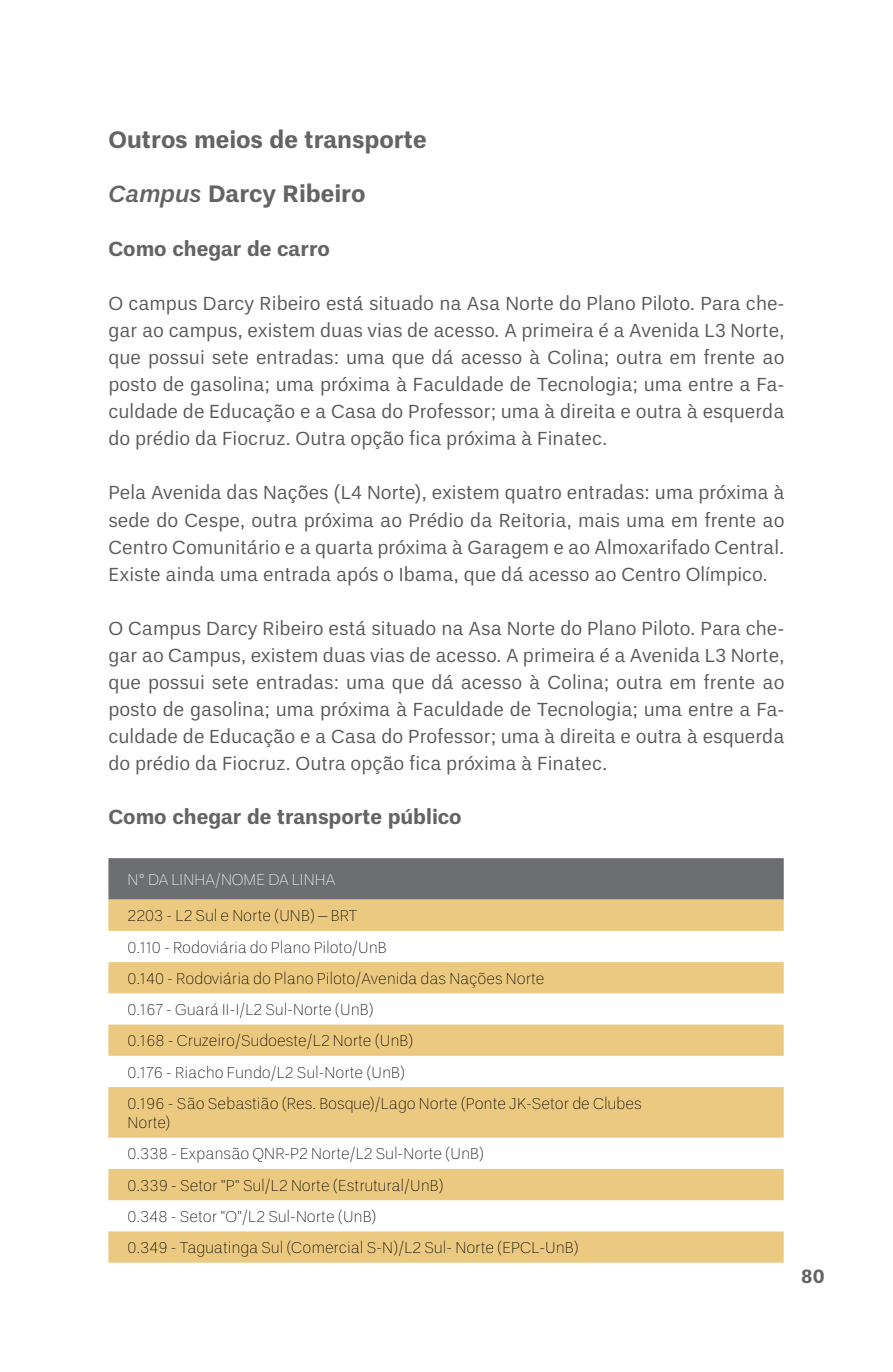
<style>
.page{position:relative;width:893px;height:1372px;background:#fff}
.page>*{position:absolute;margin:0;border:0;box-sizing:border-box;transform-origin:0 0}
.t1{font:700 23.62px "Un B Pro";color:#636466}
.t2{font:700 20.25px "Un B Pro";color:#636466}
.t3{font:19.12px/27px "Un B Pro";color:#58595b;text-align:justify}
.t4{font:700 19.12px "Un B Pro";color:#636466}
.t5{font:300 16.2px/31.3px "Un B Pro";color:#000}
.t6{font:300 16.2px "Un B Pro";color:#fff}
.s1{font-style:italic}
</style>
<div class="page">
<div style="left:108px;top:858px;width:676px;height:41px;background:#6d6e71"></div>
<svg style="left:108px;top:899px;width:676px;height:363px;fill:#ecc980"></svg>
<p class="t1" style="left:108px;top:126px;width:320px">Outros meios de transporte</p>
<p class="t1" style="left:108px;top:180px;width:259px"><span class="s1">Campus</span> Darcy Ribeiro</p>
<p class="t2" style="left:108px;top:237px;width:223px">Como chegar de carro</p>
<p class="t3" style="left:108px;top:290px;width:678px">O campus Darcy Ribeiro está situado na Asa Norte do Plano Piloto. Para che&shy;gar ao campus, existem duas vias de acesso. A primeira é a Avenida L3 Norte, que possui sete entradas: uma que dá acesso à Colina; outra em frente ao posto de gasolina; uma próxima à Faculdade de Tecnologia; uma entre a Fa&shy;culdade de Educação e a Casa do Professor; uma à direita e outra à esquerda do prédio da Fiocruz. Outra opção fica próxima à Finatec.</p>
<p class="t3" style="left:108px;top:479px;width:678px">Pela Avenida das Nações (L4 Norte), existem quatro entradas: uma próxima à sede do Cespe, outra próxima ao Prédio da Reitoria, mais uma em frente ao Centro Comunitário e a quarta próxima à Garagem e ao Almoxarifado Central.<br>Existe ainda uma entrada após o Ibama, que dá acesso ao Centro Olímpico.</p>
<p class="t3" style="left:108px;top:614px;width:678px">O Campus Darcy Ribeiro está situado na Asa Norte do Plano Piloto. Para che&shy;gar ao Campus, existem duas vias de acesso. A primeira é a Avenida L3 Norte, que possui sete entradas: uma que dá acesso à Colina; outra em frente ao posto de gasolina; uma próxima à Faculdade de Tecnologia; uma entre a Fa&shy;culdade de Educação e a Casa do Professor; uma à direita e outra à esquerda do prédio da Fiocruz. Outra opção fica próxima à Finatec.</p>
<p class="t2" style="left:108px;top:804px;width:355px">Como chegar de transporte público</p>
<p class="t6" style="left:128px;top:869px;width:209px">N° DA LINHA/NOME DA LINHA</p>
<p class="t5" style="left:128px;top:900px;width:516px">2203 - L2 Sul e Norte (UNB) – BRT<br>0.110 - Rodoviária do Plano Piloto/UnB<br>0.140 - Rodoviária do Plano Piloto/Avenida das Nações Norte<br>0.167 - Guará II-I/L2 Sul-Norte (UnB)<br>0.168 - Cruzeiro/Sudoeste/L2 Norte (UnB)<br>0.176 - Riacho Fundo/L2 Sul-Norte (UnB)<br>0.196 - São Sebastião (Res. Bosque)/Lago Norte (Ponte JK-Setor de Clubes</p>
<p class="t5" style="left:128px;top:1106px;width:453px">Norte)<br>0.338 - Expansão QNR-P2 Norte/L2 Sul-Norte (UnB)<br>0.339 - Setor "P" Sul/L2 Norte (Estrutural/UnB)<br>0.348 - Setor "O"/L2 Sul-Norte (UnB)<br>0.349 - Taguatinga Sul (Comercial S-N)/L2 Sul- Norte (EPCL-UnB)</p>
<p class="t4" style="left:801px;top:1264px;width:25px">80</p>
</div>
